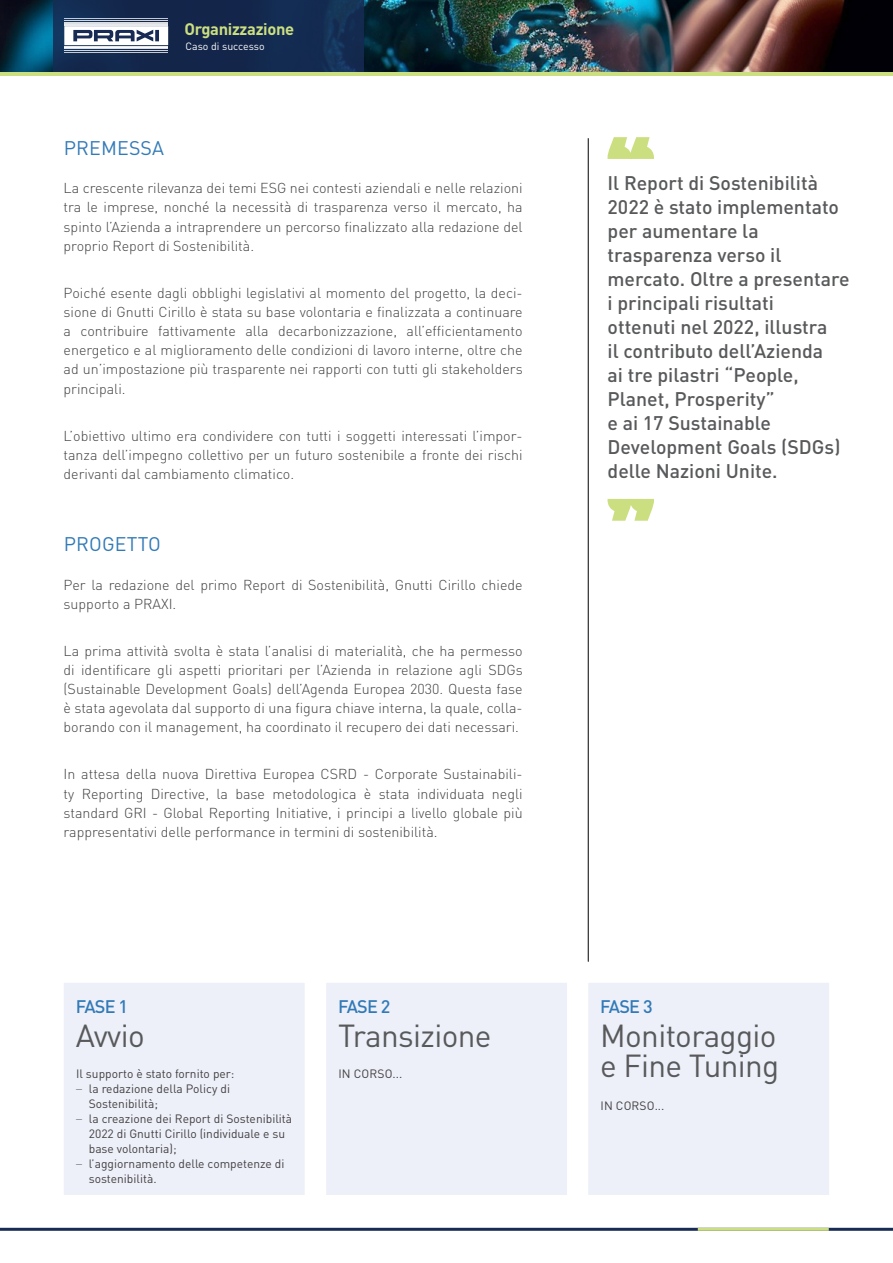
<style>
.page{position:relative;width:893px;height:1263px;background:#fff}
.page>*{position:absolute;margin:0;border:0;box-sizing:border-box;transform-origin:0 0}
.t1{font:31.5px/30px "DIN Pro";letter-spacing:-.02em;color:#58595b}
.t2{font:500 19.5px/24px "DIN Pro";color:#58595b}
.t3{font:19.5px "DIN Pro";letter-spacing:.01em;color:#327ab7}
.t4{font:500 18px "DIN Pro";letter-spacing:-.04em;color:#327ab7}
.t5{font:700 16.5px "DIN Pro";letter-spacing:-.02em;color:#cbdf81}
.t6{font:300 14.25px/19.2px "DIN Pro";color:#414042;text-align:justify}
.t7{font:12px/15px "DIN Pro";color:#414042}
.t8{font:10.5px "DIN Pro";color:#fff}
.s1{font-family:"Montserrat";font-weight:300}
</style>
<div class="page">
<img style="left:0;top:0;width:893px;height:72px">
<hr style="left:0;top:1228px;width:893px;height:3px;background:#172b54">
<hr style="left:698px;top:1228px;width:131px;height:3px;background:#cbdf81">
<div style="left:54px;top:0;width:310px;height:74px;background:#172b54"></div>
<hr style="left:64px;top:52px;width:104px;height:1px;background:#fff">
<svg style="left:64px;top:26px;width:104px;height:19px"></svg>
<hr style="left:64px;top:24px;width:104px;height:2px;background:#fff">
<hr style="left:64px;top:22px;width:104px;height:1px;background:#fff">
<hr style="left:64px;top:20px;width:104px;height:1px;background:#fff">
<hr style="left:64px;top:19px;width:104px;height:1px;background:#fff">
<hr style="left:64px;top:46px;width:104px;height:1px;background:#fff">
<hr style="left:64px;top:48px;width:104px;height:1px;background:#fff">
<hr style="left:64px;top:50px;width:104px;height:1px;background:#fff">
<hr style="left:0;top:72px;width:893px;height:4px;background:#cbdf81">
<hr style="left:588px;top:138px;width:1px;height:1061px;background:#000">
<svg style="left:608px;top:137px;width:46px;height:22px"></svg>
<svg style="left:608px;top:499px;width:46px;height:22px"></svg>
<div style="left:64px;top:983px;width:231px;height:212px;background:#eef0f9"></div>
<svg style="left:295px;top:983px;width:262px;height:212px;background:#eff1f9"></svg>
<svg style="left:557px;top:951px;width:272px;height:248px"></svg>
<p class="t5" style="left:184px;top:17px;width:111px">Organizzazione</p>
<p class="t8" style="left:186px;top:39px;width:81px">Caso di successo</p>
<h2 class="t3" style="left:64px;top:134px;width:102px">PREMESSA</h2>
<p class="t6" style="left:64px;top:178px;width:461px">La crescente rilevanza dei temi ESG nei contesti aziendali e nelle relazioni tra le imprese, nonché la necessità di trasparenza verso il mercato, ha spinto l’Azienda a intraprendere un percorso finalizzato alla redazione del proprio Report di Sostenibilità.</p>
<p class="t6" style="left:64px;top:282px;width:461px">Poiché esente dagli obblighi legislativi al momento del progetto, la deci&shy;sione di Gnutti Cirillo è stata su base volontaria e finalizzata a continuare a contribuire fattivamente alla decarbonizzazione, all’efficientamento energetico e al miglioramento delle condizioni di lavoro interne, oltre che ad un’impostazione più trasparente nei rapporti con tutti gli stakeholders principali.</p>
<p class="t6" style="left:64px;top:425px;width:461px">L’obiettivo ultimo era condividere con tutti i soggetti interessati l’impor&shy;tanza dell’impegno collettivo per un futuro sostenibile a fronte dei rischi derivanti dal cambiamento climatico.</p>
<h2 class="t3" style="left:64px;top:531px;width:99px">PROGETTO</h2>
<p class="t6" style="left:64px;top:574px;width:461px">Per la redazione del primo Report di Sostenibilità, Gnutti Cirillo chiede supporto a PRAXI.</p>
<p class="t6" style="left:64px;top:640px;width:461px">La prima attività svolta è stata l’analisi di materialità, che ha permesso di identificare gli aspetti prioritari per l’Azienda in relazione agli SDGs (Sustainable Development Goals) dell’Agenda Europea 2030. Questa fase è stata agevolata dal supporto di una figura chiave interna, la quale, colla&shy;borando con il management, ha coordinato il recupero dei dati necessari.</p>
<p class="t6" style="left:64px;top:764px;width:461px">In attesa della nuova Direttiva Europea CSRD - Corporate Sustainabili&shy;ty Reporting Directive, la base metodologica è stata individuata negli standard GRI - Global Reporting Initiative, i principi a livello globale più rappresentativi delle performance in termini di sostenibilità.</p>
<p class="t4" style="left:76px;top:994px;width:54px">FASE 1</p>
<h1 class="t1" style="left:76px;top:1020px;width:71px">Avvio</h1>
<p class="t7" style="left:76px;top:1065px;width:160px">Il supporto è stato fornito per:</p>
<p class="t7" style="left:89px;top:1080px;width:143px;text-indent:-13px"><span class="s1">–</span> la redazione della Policy di<br>Sostenibilità;</p>
<p class="t7" style="left:89px;top:1110px;width:205px;text-indent:-13px"><span class="s1">–</span> la creazione dei Report di Sostenibilità<br>2022 di Gnutti Cirillo (individuale e su base volontaria);</p>
<p class="t7" style="left:89px;top:1155px;width:197px;text-indent:-13px"><span class="s1">–</span> l’aggiornamento delle competenze di sostenibilità.</p>
<p class="t4" style="left:338px;top:994px;width:54px">FASE 2</p>
<h1 class="t1" style="left:338px;top:1020px;width:155px">Transizione</h1>
<p class="t7" style="left:338px;top:1065px;width:65px">IN CORSO...</p>
<p class="t2" style="left:608px;top:170px;width:243px">Il Report di Sostenibilità<br>2022 è stato implementato per aumentare la trasparenza verso il mercato. Oltre a presentare i principali risultati<br>ottenuti nel 2022, illustra<br>il contributo dell’Azienda<br>ai tre pilastri “People,<br>Planet, Prosperity”<br>e ai 17 Sustainable<br>Development Goals (SDGs) delle Nazioni Unite.</p>
<p class="t4" style="left:600px;top:994px;width:54px">FASE 3</p>
<h1 class="t1" style="left:600px;top:1020px;width:181px">Monitoraggio e Fine Tuning</h1>
<p class="t7" style="left:601px;top:1097px;width:65px">IN CORSO...</p>
</div>
